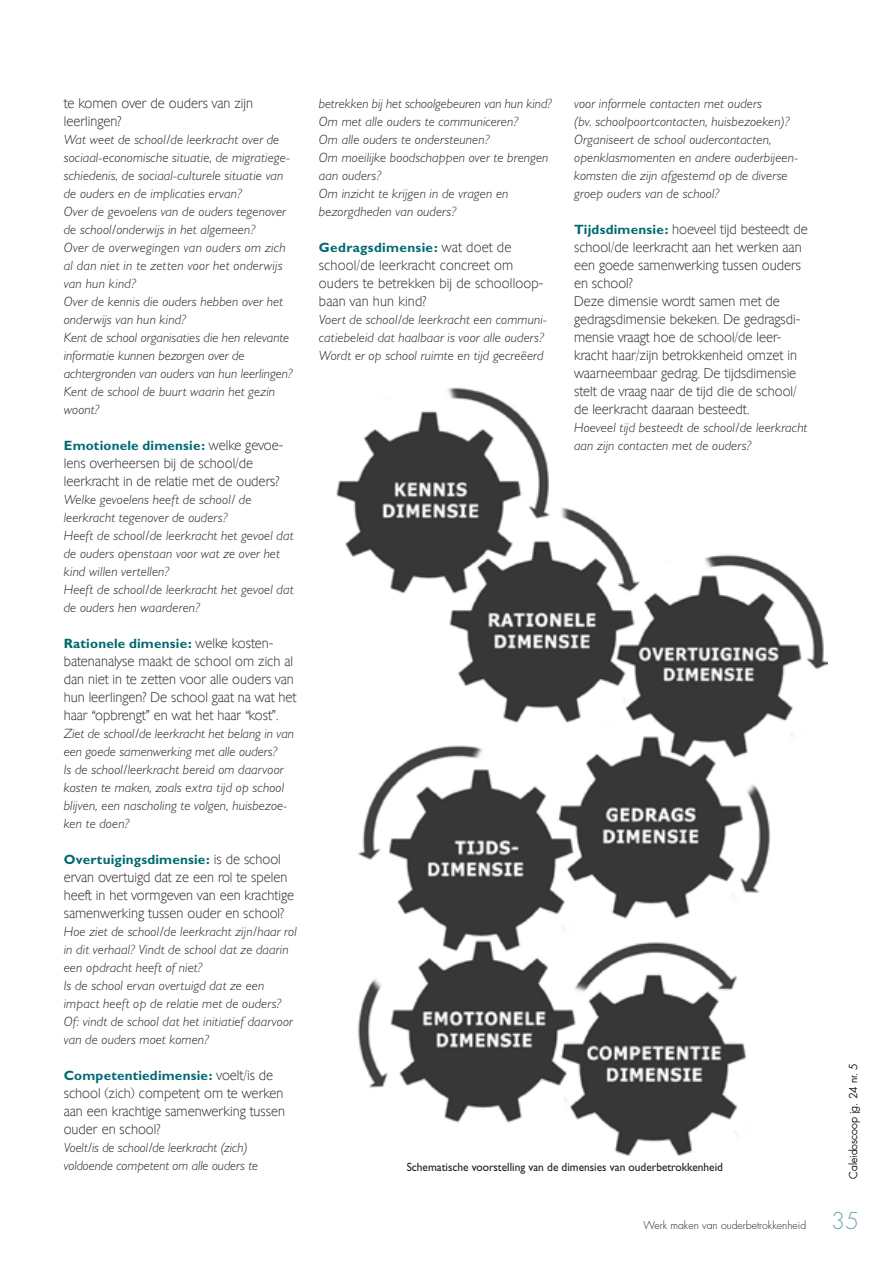
<style>
.page{position:relative;width:893px;height:1263px;background:#fff}
.page>*{position:absolute;margin:0;border:0;box-sizing:border-box;transform-origin:0 0}
.t1{font:italic 300 13.5px/18px "Gill Sans";letter-spacing:.01em;color:#231f20}
.t2{font:13.5px/18px "Chantilly Serial Xlight";color:#231f20}
.t3{font:700 13.5px "Gill Sans";letter-spacing:.02em;color:#006a71}
.t4{font:12px "Gill Sans";color:#231f20;scale:.95 1}
.t5{font:300 10.5px "Futura";color:#231f20}
.s1{font-family:"Chantilly Serial Xlight";font-weight:400;color:#231f20}
.s2{font-family:"Gill Sans";font-weight:700;color:#006a71}
.s3{font-size:22.5px;color:#71a8ae}
</style>
<div class="page">
<img style="left:336px;top:387px;width:491px;height:769px">
<p class="t2" style="left:64px;top:93px;width:191px">te komen over de ouders van zijn leerlingen?</p>
<p class="t1" style="left:64px;top:131px;width:230px">Wat weet de school/de leerkracht over de sociaal-economische situatie, de migratiege&shy;schiedenis, de sociaal-culturele situatie van de ouders en de implicaties ervan?<br>Over de gevoelens van de ouders tegenover de school/onderwijs in het algemeen?<br>Over de overwegingen van ouders om zich al dan niet in te zetten voor het onderwijs van hun kind?<br>Over de kennis die ouders hebben over het onderwijs van hun kind?<br>Kent de school organisaties die hen relevante informatie kunnen bezorgen over de achtergronden van ouders van hun leerlingen?<br>Kent de school de buurt waarin het gezin woont?</p>
<p class="t3" style="left:64px;top:437px;width:221px">Emotionele dimensie: <span class="s1">welke gevoe-</span></p>
<p class="t2" style="left:64px;top:453px;width:217px">lens overheersen bij de school/de leerkracht in de relatie met de ouders?</p>
<p class="t1" style="left:64px;top:491px;width:231px">Welke gevoelens heeft de school/ de leerkracht tegenover de ouders?<br>Heeft de school/de leerkracht het gevoel dat de ouders openstaan voor wat ze over het kind willen vertellen?<br>Heeft de school/de leerkracht het gevoel dat de ouders hen waarderen?</p>
<p class="t3" style="left:64px;top:635px;width:211px">Rationele dimensie: <span class="s1">welke kosten-</span></p>
<p class="t2" style="left:64px;top:651px;width:234px">batenanalyse maakt de school om zich al dan niet in te zetten voor alle ouders van hun leerlingen? De school gaat na wat het haar “opbrengt” en wat het haar “kost”.</p>
<p class="t1" style="left:64px;top:725px;width:232px">Ziet de school/de leerkracht het belang in van een goede samenwerking met alle ouders?<br>Is de school/leerkracht bereid om daarvoor kosten te maken, zoals extra tijd op school blijven, een nascholing te volgen, huisbezoe&shy;ken te doen?</p>
<p class="t3" style="left:64px;top:851px;width:219px">Overtuigingsdimensie: <span class="s1">is de school</span></p>
<p class="t2" style="left:64px;top:867px;width:232px">ervan overtuigd dat ze een rol te spelen heeft in het vormgeven van een krachtige samenwerking tussen ouder en school?</p>
<p class="t1" style="left:64px;top:922px;width:235px">Hoe ziet de school/de leerkracht zijn/haar rol in dit verhaal? Vindt de school dat ze daarin een opdracht heeft of niet?<br>Is de school ervan overtuigd dat ze een impact heeft op de relatie met de ouders?<br>Of: vindt de school dat het initiatief daarvoor van de ouders moet komen?</p>
<p class="t3" style="left:64px;top:1067px;width:211px">Competentiedimensie: <span class="s1">voelt/is de</span></p>
<p class="t2" style="left:64px;top:1083px;width:223px">school (zich) competent om te werken aan een krachtige samenwerking tussen ouder en school?</p>
<p class="t1" style="left:64px;top:1139px;width:196px">Voelt/is de school/de leerkracht (zich) voldoende competent om alle ouders te</p>
<p class="t1" style="left:319px;top:95px;width:234px">betrekken bij het schoolgebeuren van hun kind?<br>Om met alle ouders te communiceren?<br>Om alle ouders te ondersteunen?<br>Om moeilijke boodschappen over te brengen aan ouders?<br>Om inzicht te krijgen in de vragen en bezorgdheden van ouders?</p>
<p class="t3" style="left:319px;top:239px;width:194px">Gedragsdimensie: <span class="s1">wat doet de</span></p>
<p class="t2" style="left:319px;top:255px;width:226px">school/de leerkracht concreet om ouders te betrekken bij de schoolloop&shy;baan van hun kind?</p>
<p class="t1" style="left:319px;top:311px;width:229px">Voert de school/de leerkracht een communi&shy;catiebeleid dat haalbaar is voor alle ouders?<br>Wordt er op school ruimte en tijd gecreëerd</p>
<p class="t1" style="left:574px;top:95px;width:225px">voor informele contacten met ouders<br>(bv. schoolpoortcontacten, huisbezoeken)?<br>Organiseert de school oudercontacten, openklasmomenten en andere ouderbijeen&shy;komsten die zijn afgestemd op de diverse groep ouders van de school?</p>
<p class="t2" style="left:574px;top:219px;width:235px"><span class="s2">Tijdsdimensie:</span> hoeveel tijd besteedt de school/de leerkracht aan het werken aan een goede samenwerking tussen ouders en school?<br>Deze dimensie wordt samen met de gedragsdimensie bekeken. De gedragsdi&shy;mensie vraagt hoe de school/de leer&shy;kracht haar/zijn betrokkenheid omzet in waarneembaar gedrag. De tijdsdimensie stelt de vraag naar de tijd die de school/ de leerkracht daaraan besteedt.</p>
<p class="t1" style="left:574px;top:419px;width:235px">Hoeveel tijd besteedt de school/de leerkracht aan zijn contacten met de ouders?</p>
<p class="t4" style="left:407px;top:1160px;width:334px">Schematische voorstelling van de dimensies van ouderbetrokkenheid</p>
<p class="t5" style="left:847px;top:1179px;width:117px;rotate:-90deg">Caleidoscoop jg. 24 nr. 5</p>
<p class="t5" style="left:643px;top:1219px;width:217px">Werk maken van ouderbetrokkenheid <span class="s3">35</span></p>
</div>
